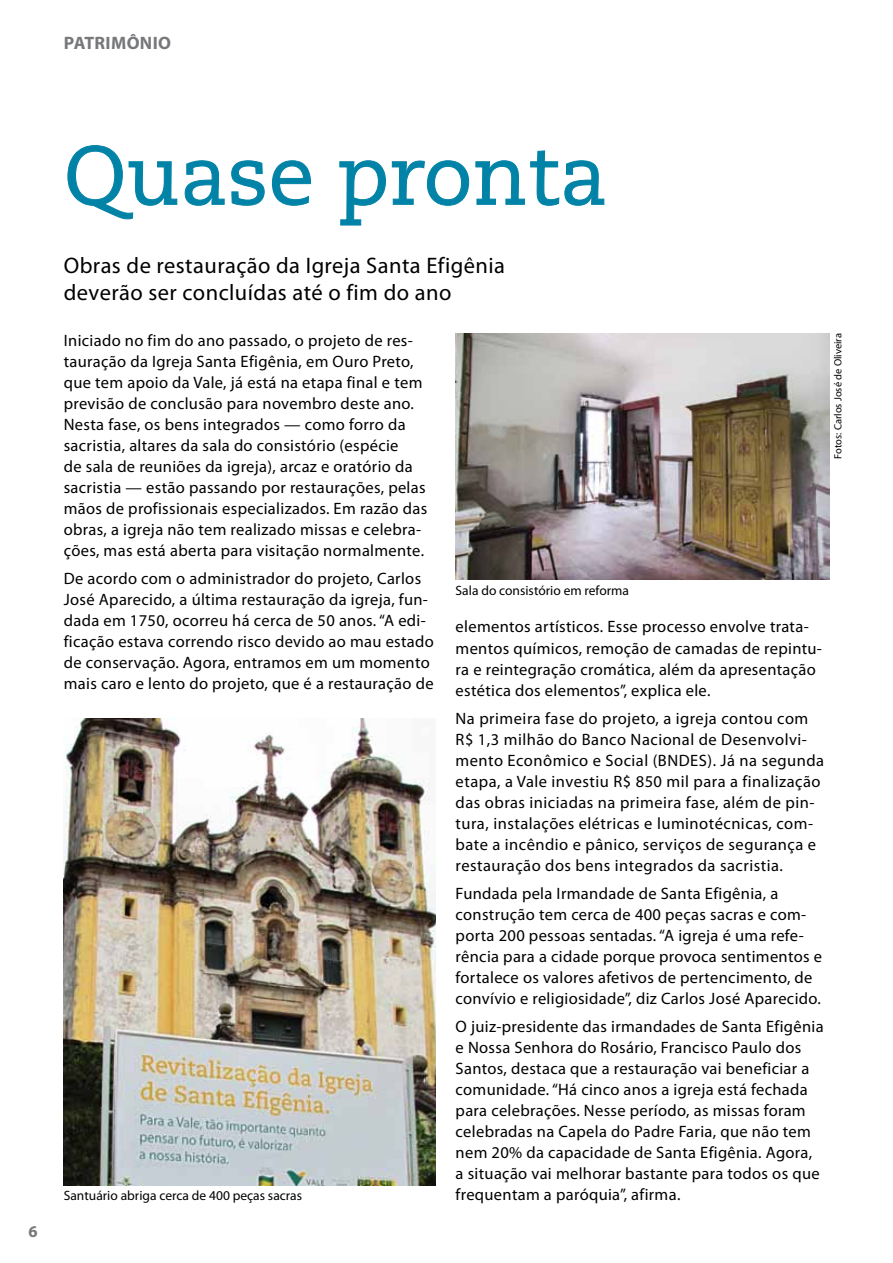
<style>
.page{position:relative;width:893px;height:1263px;background:#fff}
.page>*{position:absolute;margin:0;border:0;box-sizing:border-box;transform-origin:0 0}
.t1{font:82.5px "PMN Caecilia 55 Roman";color:#0083a6}
.t2{font:22.5px/27px "Myriad Pro";letter-spacing:.02em;color:#000}
.t3{font:700 18px "Myriad Pro";letter-spacing:.02em;color:#77787b}
.t4{font:16.5px/21px "Myriad Pro";letter-spacing:.02em;color:#000}
.t5{font:700 16.5px "Myriad Pro";color:#77787b}
.t6{font:13.5px "Myriad Pro";color:#000}
.t7{font:10.5px "Myriad Pro";color:#000}
</style>
<div class="page">
<svg style="left:67px;top:145px;width:111px;height:75px"></svg>
<svg style="left:184px;top:160px;width:41px;height:46px"></svg>
<svg style="left:231px;top:160px;width:34px;height:46px"></svg>
<svg style="left:272px;top:160px;width:39px;height:46px"></svg>
<svg style="left:339px;top:160px;width:130px;height:66px"></svg>
<svg style="left:475px;top:150px;width:130px;height:56px"></svg>
<img style="left:64px;top:719px;width:372px;height:466px">
<img style="left:456px;top:333px;width:373px;height:247px">
<p class="t3" style="left:64px;top:31px;width:109px">PATRIMÔNIO</p>
<p class="t5" style="left:28px;top:1220px;width:11px">6</p>
<h1 class="t1" style="left:64px;top:128px;width:545px">Quase pronta</h1>
<h2 class="t2" style="left:64px;top:251px;width:443px">Obras de restauração da Igreja Santa Efigênia deverão ser concluídas até o fim do ano</h2>
<p class="t4" style="left:64px;top:329px;width:365px">Iniciado no fim do ano passado, o projeto de res&shy;tauração da Igreja Santa Efigênia, em Ouro Preto, que tem apoio da Vale, já está na etapa final e tem previsão de conclusão para novembro deste ano.<br>Nesta fase, os bens integrados — como forro da sacristia, altares da sala do consistório (espécie<br>de sala de reuniões da igreja), arcaz e oratório da sacristia — estão passando por restaurações, pelas mãos de profissionais especializados. Em razão das obras, a igreja não tem realizado missas e celebra&shy;ções, mas está aberta para visitação normalmente.</p>
<p class="t4" style="left:64px;top:567px;width:372px">De acordo com o administrador do projeto, Carlos José Aparecido, a última restauração da igreja, fun&shy;dada em 1750, ocorreu há cerca de 50 anos. “A edi&shy;ficação estava correndo risco devido ao mau estado de conservação. Agora, entramos em um momento mais caro e lento do projeto, que é a restauração de</p>
<p class="t6" style="left:64px;top:1187px;width:240px">Santuário abriga cerca de 400 peças sacras</p>
<p class="t7" style="left:832px;top:459px;width:127px;rotate:-90deg">Fotos: Carlos José de Oliveira</p>
<p class="t6" style="left:456px;top:582px;width:175px">Sala do consistório em reforma</p>
<p class="t4" style="left:456px;top:616px;width:368px">elementos artísticos. Esse processo envolve trata&shy;mentos químicos, remoção de camadas de repintu&shy;ra e reintegração cromática, além da apresentação estética dos elementos”, explica ele.</p>
<p class="t4" style="left:456px;top:707px;width:370px">Na primeira fase do projeto, a igreja contou com R$ 1,3 milhão do Banco Nacional de Desenvolvi&shy;mento Econômico e Social (BNDES). Já na segunda etapa, a Vale investiu R$ 850 mil para a finalização das obras iniciadas na primeira fase, além de pin&shy;tura, instalações elétricas e luminotécnicas, com&shy;bate a incêndio e pânico, serviços de segurança e restauração dos bens integrados da sacristia.</p>
<p class="t4" style="left:456px;top:883px;width:368px">Fundada pela Irmandade de Santa Efigênia, a construção tem cerca de 400 peças sacras e com&shy;porta 200 pessoas sentadas. “A igreja é uma refe&shy;rência para a cidade porque provoca sentimentos e fortalece os valores afetivos de pertencimento, de convívio e religiosidade”, diz Carlos José Aparecido.</p>
<p class="t4" style="left:456px;top:1016px;width:370px">O juiz-presidente das irmandades de Santa Efigênia e Nossa Senhora do Rosário, Francisco Paulo dos Santos, destaca que a restauração vai beneficiar a comunidade. “Há cinco anos a igreja está fechada para celebrações. Nesse período, as missas foram celebradas na Capela do Padre Faria, que não tem nem 20% da capacidade de Santa Efigênia. Agora, a situação vai melhorar bastante para todos os que frequentam a paróquia”, afirma.</p>
</div>
